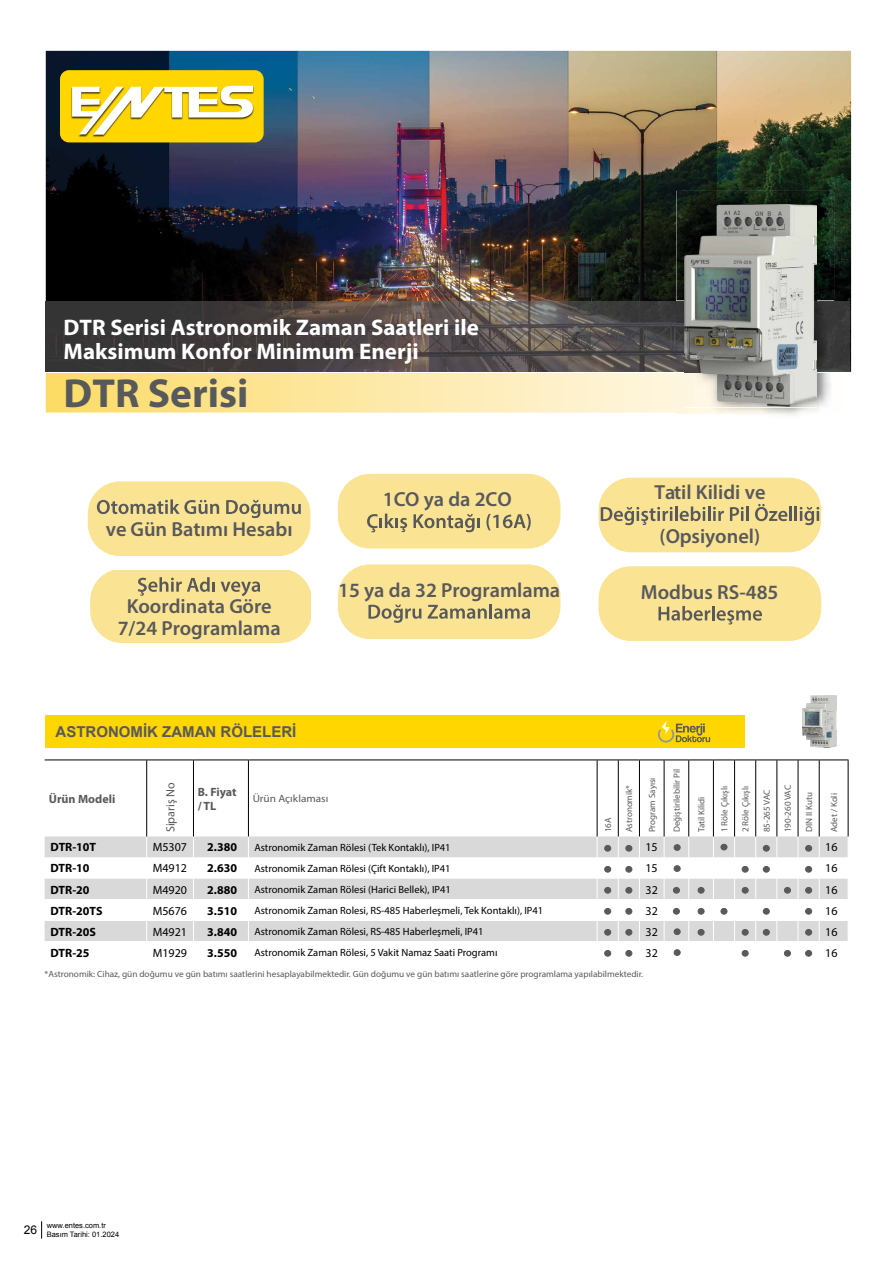
<style>
.page{position:relative;width:893px;height:1263px;background:#fff}
.page>*{position:absolute;margin:0;border:0;box-sizing:border-box;transform-origin:0 0}
.t1{font:700 40.65px "Myriad Pro";color:#58595b}
.t2{font:700 22.5px/24px "Myriad Pro";color:#fff}
.t3{font:600 20.4px/21.8px "Myriad Pro";color:#58595b;text-align:center}
.t4{font:700 15px "Arial";color:#58595b}
.t5{font:700 12px "Myriad Pro";color:#000}
.t6{font:12px "Myriad Pro";color:#000}
.t7{font:700 12px/14.4px "Myriad Pro";color:#58595b}
.t8{font:12px "Myriad Pro";color:#58595b}
.t9{font:10.5px "Myriad Pro";color:#000}
.t10{font:10.5px "Myriad Pro";color:#58595b;scale:1.07 1}
.t11{font:9px "Myriad Pro";color:#58595b}
.t12{font:7.5px/9px "Arial";color:#000}
</style>
<div class="page">
<svg style="left:41px;top:1221px;width:1px;height:17px"></svg>
<div style="left:45px;top:715px;width:699px;height:33px;background:#ffd600"></div>
<div style="left:45px;top:836px;width:552px;height:21px;background:#d9d9d9"></div>
<svg style="left:45px;top:878px;width:552px;height:63px;fill:#d9d9d9"></svg>
<hr style="left:45px;top:899px;width:102px;height:1px;background:#fff">
<hr style="left:147px;top:899px;width:46px;height:1px;background:#fff">
<hr style="left:193px;top:899px;width:55px;height:1px;background:#fff">
<hr style="left:248px;top:899px;width:349px;height:1px;background:#fff">
<hr style="left:45px;top:920px;width:102px;height:1px;background:#fff">
<hr style="left:147px;top:920px;width:46px;height:1px;background:#fff">
<hr style="left:193px;top:920px;width:55px;height:1px;background:#fff">
<hr style="left:248px;top:920px;width:349px;height:1px;background:#fff">
<svg style="left:146px;top:836px;width:1px;height:105px"></svg>
<svg style="left:193px;top:836px;width:1px;height:105px"></svg>
<svg style="left:248px;top:836px;width:1px;height:105px"></svg>
<hr style="left:45px;top:759px;width:102px;height:1px;background:#000">
<hr style="left:147px;top:759px;width:46px;height:1px;background:#000">
<hr style="left:193px;top:759px;width:55px;height:1px;background:#000">
<hr style="left:248px;top:759px;width:349px;height:1px;background:#000">
<svg style="left:597px;top:759px;width:251px;height:1px"></svg>
<hr style="left:146px;top:760px;width:1px;height:76px;background:#000">
<hr style="left:193px;top:760px;width:1px;height:76px;background:#000">
<hr style="left:248px;top:760px;width:1px;height:76px;background:#000">
<hr style="left:597px;top:760px;width:1px;height:76px;background:#000">
<hr style="left:618px;top:760px;width:1px;height:76px;background:#000">
<hr style="left:639px;top:760px;width:1px;height:76px;background:#000">
<hr style="left:664px;top:760px;width:1px;height:76px;background:#000">
<hr style="left:688px;top:760px;width:1px;height:76px;background:#000">
<hr style="left:713px;top:760px;width:1px;height:76px;background:#000">
<hr style="left:734px;top:760px;width:1px;height:76px;background:#000">
<hr style="left:755px;top:760px;width:1px;height:76px;background:#000">
<hr style="left:776px;top:760px;width:1px;height:76px;background:#000">
<hr style="left:798px;top:760px;width:1px;height:76px;background:#000">
<hr style="left:819px;top:760px;width:1px;height:76px;background:#000">
<hr style="left:848px;top:760px;width:1px;height:76px;background:#000">
<img style="left:803px;top:695px;width:34px;height:52px">
<svg style="left:597px;top:836px;width:252px;height:121px"></svg>
<div style="left:674px;top:949px;width:6px;height:7px;border:1px solid #58595b;border-radius:50%"></div>
<img style="left:46px;top:51px;width:805px;height:321px">
<img style="left:834px;top:301px;width:16px;height:71px">
<img style="left:46px;top:301px;width:630px;height:71px">
<svg style="left:46px;top:373px;width:630px;height:39px;background:#fde8a3"></svg>
<div style="left:599px;top:478px;width:222px;height:74px;background:#fbe394;border-radius:32px"></div>
<div style="left:599px;top:566px;width:222px;height:75px;background:#fbe394;border-radius:32px"></div>
<div style="left:338px;top:564px;width:222px;height:75px;background:#fbe394;border-radius:32px"></div>
<div style="left:88px;top:481px;width:222px;height:75px;background:#fbe394;border-radius:32px"></div>
<div style="left:338px;top:474px;width:222px;height:74px;background:#fbe394;border-radius:32px"></div>
<svg style="left:90px;top:570px;width:220px;height:73px;background:#f5df97"></svg>
<svg style="left:367px;top:514px;width:40px;height:18px"></svg>
<svg style="left:413px;top:514px;width:67px;height:18px"></svg>
<svg style="left:486px;top:514px;width:45px;height:16px"></svg>
<svg style="left:601px;top:507px;width:71px;height:18px"></svg>
<hr style="left:675px;top:506px;width:3px;height:15px;background:#58595b">
<svg style="left:680px;top:506px;width:44px;height:15px"></svg>
<svg style="left:730px;top:507px;width:14px;height:14px"></svg>
<hr style="left:746px;top:506px;width:3px;height:15px;background:#58595b">
<svg style="left:755px;top:504px;width:32px;height:17px"></svg>
<hr style="left:789px;top:506px;width:3px;height:15px;background:#58595b">
<svg style="left:795px;top:506px;width:24px;height:19px"></svg>
<svg style="left:97px;top:499px;width:122px;height:15px"></svg>
<svg style="left:226px;top:500px;width:75px;height:18px"></svg>
<svg style="left:658px;top:606px;width:52px;height:15px"></svg>
<hr style="left:712px;top:606px;width:3px;height:14px;background:#58595b">
<svg style="left:717px;top:610px;width:45px;height:14px"></svg>
<svg style="left:368px;top:604px;width:53px;height:19px"></svg>
<svg style="left:428px;top:605px;width:59px;height:14px"></svg>
<hr style="left:489px;top:604px;width:3px;height:14px;background:#58595b">
<svg style="left:494px;top:608px;width:36px;height:11px"></svg>
<img style="left:676px;top:191px;width:158px;height:223px">
<img style="left:685px;top:205px;width:132px;height:202px">
<svg style="left:658px;top:720px;width:52px;height:22px"></svg>
<div style="left:60px;top:70px;width:204px;height:72px;background:#ffd600;border-radius:9px"></div>
<img style="left:71px;top:87px;width:17px;height:50px">
<img style="left:92px;top:85px;width:162px;height:52px">
<svg style="left:72px;top:86px;width:181px;height:49px"></svg>
<h2 class="t2" style="left:64px;top:315px;width:417px">DTR Serisi Astronomik Zaman Saatleri ile<br>Maksimum Konfor Minimum Enerji</h2>
<h1 class="t1" style="left:64px;top:367px;width:186px">DTR Serisi</h1>
<h3 class="t3" style="left:106px;top:517px;width:188px">ve Gün Batımı Hesabı</h3>
<h3 class="t3" style="left:118px;top:595px;width:165px">Koordinata Göre<br>7/24 Programlama</h3>
<h3 class="t3" style="left:383px;top:488px;width:131px">1CO ya da 2CO</h3>
<h3 class="t3" style="left:654px;top:470px;width:113px;line-height:43.3px;text-align:left">Tatil Kilidi ve (Opsiyonel)</h3>
<h3 class="t3" style="left:338px;top:579px;width:224px">15 ya da 32 Programlama</h3>
<h3 class="t3" style="left:641px;top:580px;width:139px">Modbus RS-485</h3>
<h3 class="t4" style="left:56px;top:722px;width:242px">ASTRONOMİK ZAMAN RÖLELERİ</h3>
<p class="t7" style="left:49px;top:791px;width:68px">Ürün Modeli</p>
<p class="t8" style="left:163px;top:832px;width:51px;rotate:-90deg">Sipariş No</p>
<p class="t7" style="left:198px;top:784px;width:40px">B. Fiyat / TL</p>
<p class="t10" style="left:253px;top:792px;width:72px">Ürün Açıklaması</p>
<p class="t11" style="left:602px;top:832px;width:16px;rotate:-90deg">16A</p>
<p class="t11" style="left:624px;top:832px;width:49px;rotate:-90deg">Astronomik*</p>
<p class="t11" style="left:647px;top:832px;width:56px;rotate:-90deg">Program Sayısı</p>
<p class="t11" style="left:671px;top:832px;width:65px;rotate:-90deg">Değiştirilebilir Pil</p>
<p class="t11" style="left:696px;top:832px;width:37px;rotate:-90deg">Tatil Kilidi</p>
<p class="t11" style="left:719px;top:832px;width:48px;rotate:-90deg">1 Röle Çıkışlı</p>
<p class="t11" style="left:740px;top:832px;width:48px;rotate:-90deg">2 Röle Çıkışlı</p>
<p class="t11" style="left:761px;top:832px;width:44px;rotate:-90deg">85-265 VAC</p>
<p class="t11" style="left:782px;top:832px;width:49px;rotate:-90deg">190-260 VAC</p>
<p class="t11" style="left:803px;top:832px;width:41px;rotate:-90deg">DIN II Kutu</p>
<p class="t11" style="left:828px;top:832px;width:40px;rotate:-90deg">Adet / Koli</p>
<p class="t5" style="left:51px;top:840px;width:47px">DTR-10T</p>
<p class="t6" style="left:153px;top:840px;width:36px">M5307</p>
<p class="t5" style="left:207px;top:840px;width:31px">2.380</p>
<p class="t9" style="left:254px;top:841px;width:198px">Astronomik Zaman Rölesi (Tek Kontaklı), IP41</p>
<p class="t6" style="left:645px;top:840px;width:14px">15</p>
<p class="t6" style="left:825px;top:840px;width:14px">16</p>
<p class="t5" style="left:51px;top:861px;width:40px">DTR-10</p>
<p class="t6" style="left:153px;top:861px;width:36px">M4912</p>
<p class="t5" style="left:207px;top:861px;width:31px">2.630</p>
<p class="t9" style="left:254px;top:862px;width:198px">Astronomik Zaman Rölesi (Çift Kontaklı), IP41</p>
<p class="t6" style="left:645px;top:861px;width:14px">15</p>
<p class="t6" style="left:825px;top:861px;width:14px">16</p>
<p class="t5" style="left:51px;top:882px;width:40px">DTR-20</p>
<p class="t6" style="left:153px;top:882px;width:36px">M4920</p>
<p class="t5" style="left:207px;top:882px;width:31px">2.880</p>
<p class="t9" style="left:254px;top:883px;width:198px">Astronomik Zaman Rölesi (Harici Bellek), IP41</p>
<p class="t6" style="left:646px;top:882px;width:14px">32</p>
<p class="t6" style="left:825px;top:882px;width:14px">16</p>
<p class="t5" style="left:51px;top:903px;width:53px">DTR-20TS</p>
<p class="t6" style="left:153px;top:903px;width:36px">M5676</p>
<p class="t5" style="left:207px;top:903px;width:31px">3.510</p>
<p class="t9" style="left:254px;top:904px;width:290px">Astronomik Zaman Rolesi, RS-485 Haberleşmeli, Tek Kontaklı), IP41</p>
<p class="t6" style="left:646px;top:903px;width:14px">32</p>
<p class="t6" style="left:825px;top:903px;width:14px">16</p>
<p class="t5" style="left:51px;top:924px;width:47px">DTR-20S</p>
<p class="t6" style="left:153px;top:924px;width:36px">M4921</p>
<p class="t5" style="left:207px;top:924px;width:31px">3.840</p>
<p class="t9" style="left:254px;top:925px;width:231px">Astronomik Zaman Rölesi, RS-485 Haberleşmeli, IP41</p>
<p class="t6" style="left:646px;top:924px;width:14px">32</p>
<p class="t6" style="left:825px;top:924px;width:14px">16</p>
<p class="t5" style="left:51px;top:945px;width:40px">DTR-25</p>
<p class="t6" style="left:153px;top:945px;width:36px">M1929</p>
<p class="t5" style="left:207px;top:945px;width:31px">3.550</p>
<p class="t9" style="left:254px;top:946px;width:244px">Astronomik Zaman Rölesi, 5 Vakit Namaz Saati Programı</p>
<p class="t6" style="left:646px;top:945px;width:14px">32</p>
<p class="t6" style="left:825px;top:945px;width:14px">16</p>
<p class="t11" style="left:45px;top:968px;width:600px">*Astronomik: Cihaz, gün doğumu ve gün batımı saatlerini hesaplayabilmektedir. Gün doğumu ve gün batımı saatlerine göre programlama yapılabilmektedir.</p>
<p class="t12" style="left:24px;top:1221px;width:97px;text-indent:23px">www.entes.com.tr<br><sup>26</sup> Basım Tarihi: 01.2024</p>
</div>
